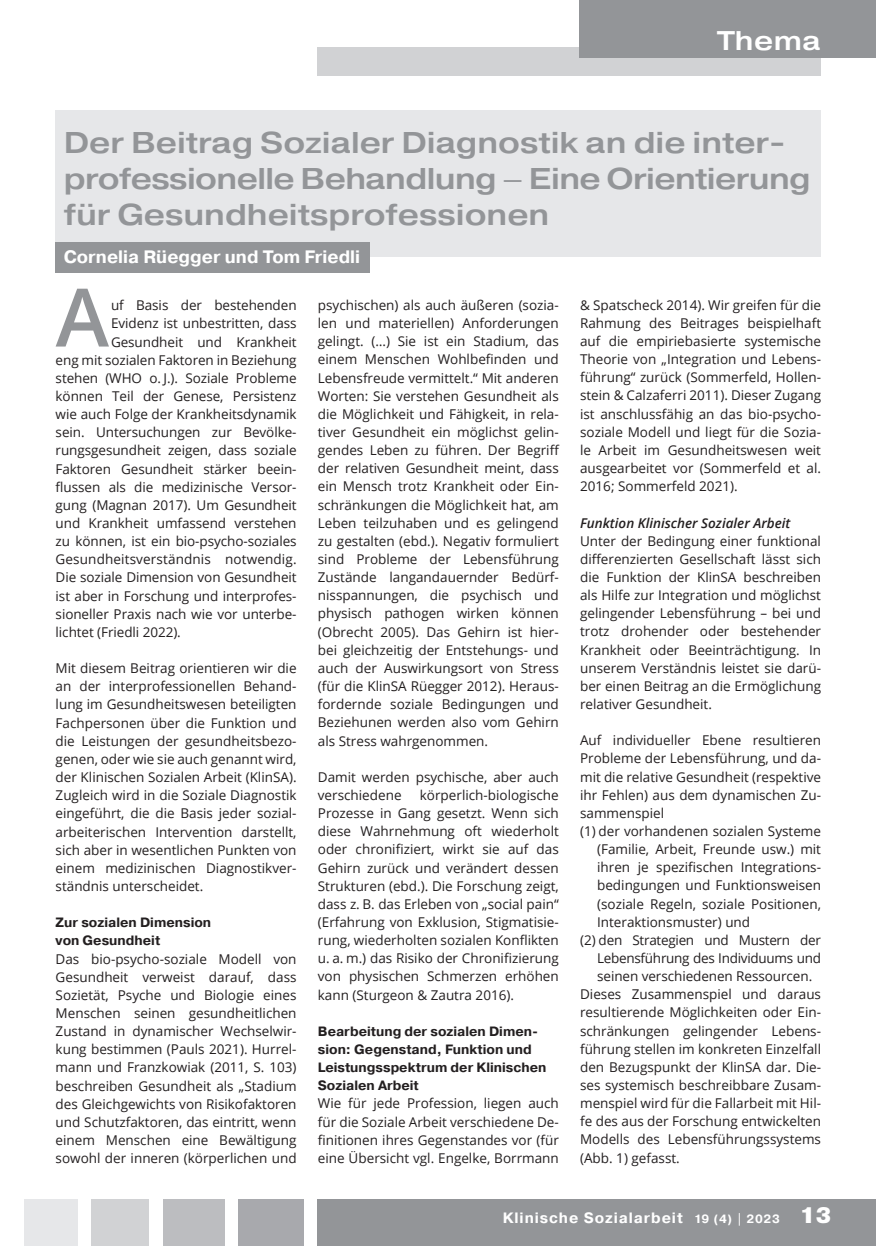
<style>
.page{position:relative;width:876px;height:1246px;background:#fff}
.page>*{position:absolute;margin:0;border:0;box-sizing:border-box;transform-origin:0 0}
.t1{font:600 80.7px "Open Sans";color:#939598}
.t2{font:500 30px/36px "Pragmatica Ext";color:#939598}
.t3{font:500 27px "Pragmatica Ext";letter-spacing:.02em;color:#fff}
.t4{font:700 18px "Pragmatica";color:#fff}
.t5{font:700 15px "Pragmatica";letter-spacing:.06em;color:#fff}
.t6{font:13.5px/18.1px "Open Sans";color:#231f20;text-align:justify}
.t7{font:700 13.5px/18.1px "Pragmatica";color:#231f20}
.t8{font:13.5px "Open Sans";letter-spacing:-.02em;color:#231f20}
.t9{font:italic 600 13.5px "Open Sans";color:#231f20}
.s1{font-size:12px}
.s2{font-weight:900;font-size:22.5px}
</style>
<div class="page">
<div style="left:317px;top:47px;width:504px;height:29px;background:#d1d2d4"></div>
<div style="left:580px;top:0;width:296px;height:58px;background:#939598"></div>
<div style="left:317px;top:1200px;width:559px;height:46px;background:#939598"></div>
<div style="left:238px;top:1200px;width:66px;height:46px;background:#a8a9ad"></div>
<div style="left:163px;top:1200px;width:62px;height:46px;background:#bcbdc0"></div>
<div style="left:91px;top:1200px;width:58px;height:46px;background:#d1d2d4"></div>
<div style="left:25px;top:1200px;width:53px;height:46px;background:#e6e7e9"></div>
<div style="left:55px;top:111px;width:766px;height:146px;background:#e6e7e9"></div>
<div style="left:55px;top:243px;width:315px;height:30px;background:#939598"></div>
<h3 class="t3" style="left:717px;top:24px;width:105px">Thema</h3>
<h2 class="t2" style="left:64px;top:125px;width:748px">Der Beitrag Sozialer Diagnostik an die inter&shy;professionelle Behandlung – Eine Orientierung für Gesundheitsprofessionen</h2>
<h3 class="t4" style="left:64px;top:245px;width:298px">Cornelia Rüegger und Tom Friedli</h3>
<h1 class="t1" style="left:56px;top:262px;width:55px">A</h1>
<p class="t6" style="left:111px;top:296px;width:187px">uf Basis der bestehenden</p>
<p class="t6" style="left:111px;top:314px;width:187px">Evidenz ist unbestritten, dass</p>
<p class="t6" style="left:111px;top:332px;width:187px">Gesundheit und Krankheit</p>
<p class="t6" style="left:56px;top:350px;width:242px">eng mit sozialen Faktoren in Beziehung</p>
<p class="t6" style="left:56px;top:368px;width:242px">stehen (WHO o. J.). Soziale Probleme</p>
<p class="t6" style="left:56px;top:387px;width:242px">können Teil der Genese, Persistenz</p>
<p class="t6" style="left:56px;top:405px;width:242px">wie auch Folge der Krankheitsdynamik</p>
<p class="t6" style="left:56px;top:423px;width:242px">sein. Untersuchungen zur Bevölke-</p>
<p class="t6" style="left:56px;top:441px;width:242px">rungsgesundheit zeigen, dass soziale</p>
<p class="t6" style="left:56px;top:459px;width:242px">Faktoren Gesundheit stärker beein-</p>
<p class="t6" style="left:56px;top:477px;width:242px">flussen als die medizinische Versor-</p>
<p class="t6" style="left:56px;top:495px;width:242px">gung (Magnan 2017). Um Gesundheit</p>
<p class="t6" style="left:56px;top:514px;width:242px">und Krankheit umfassend verstehen</p>
<p class="t6" style="left:56px;top:532px;width:243px">zu können, ist ein bio-psycho-soziales</p>
<p class="t6" style="left:56px;top:550px;width:242px">Gesundheitsverständnis notwendig.</p>
<p class="t6" style="left:56px;top:568px;width:242px">Die soziale Dimension von Gesundheit</p>
<p class="t6" style="left:56px;top:586px;width:242px">ist aber in Forschung und interprofes-</p>
<p class="t6" style="left:56px;top:604px;width:242px">sioneller Praxis nach wie vor unterbe-</p>
<p class="t6" style="left:56px;top:622px;width:127px">lichtet (Friedli 2022).</p>
<p class="t6" style="left:56px;top:659px;width:242px">Mit diesem Beitrag orientieren wir die an der interprofessionellen Behand&shy;lung im Gesundheitswesen beteiligten Fachpersonen über die Funktion und die Leistungen der gesundheitsbezo&shy;genen, oder wie sie auch genannt wird, der Klinischen Sozialen Arbeit (KlinSA).<br>Zugleich wird in die Soziale Diagnostik eingeführt, die die Basis jeder sozial&shy;arbeiterischen Intervention darstellt, sich aber in wesentlichen Punkten von einem medizinischen Diagnostikver&shy;ständnis unterscheidet.</p>
<p class="t7" style="left:56px;top:914px;width:157px">Zur sozialen Dimension von Gesundheit</p>
<p class="t6" style="left:56px;top:949px;width:242px">Das bio-psycho-soziale Modell von Gesundheit verweist darauf, dass Sozietät, Psyche und Biologie eines Menschen seinen gesundheitlichen Zustand in dynamischer Wechselwir&shy;kung bestimmen (Pauls 2021). Hurrel&shy;mann und Franzkowiak (2011, S. 103) beschreiben Gesundheit als „Stadium des Gleichgewichts von Risikofaktoren und Schutzfaktoren, das eintritt, wenn einem Menschen eine Bewältigung sowohl der inneren (körperlichen und</p>
<p class="t6" style="left:318px;top:296px;width:243px">psychischen) als auch äußeren (sozia&shy;len und materiellen) Anforderungen gelingt. (…) Sie ist ein Stadium, das einem Menschen Wohlbefinden und Lebensfreude vermittelt.“ Mit anderen Worten: Sie verstehen Gesundheit als die Möglichkeit und Fähigkeit, in rela&shy;tiver Gesundheit ein möglichst gelin&shy;gendes Leben zu führen. Der Begriff der relativen Gesundheit meint, dass ein Mensch trotz Krankheit oder Ein&shy;schränkungen die Möglichkeit hat, am Leben teilzuhaben und es gelingend zu gestalten (ebd.). Negativ formuliert sind Probleme der Lebensführung Zustände langandauernder Bedürf&shy;nisspannungen, die psychisch und physisch pathogen wirken können (Obrecht 2005). Das Gehirn ist hier&shy;bei gleichzeitig der Entstehungs- und auch der Auswirkungsort von Stress (für die KlinSA Rüegger 2012). Heraus&shy;fordernde soziale Bedingungen und Beziehunen werden also vom Gehirn als Stress wahrgenommen.</p>
<p class="t6" style="left:318px;top:767px;width:242px">Damit werden psychische, aber auch verschiedene</p>
<p class="t6" style="left:318px;top:786px;width:242px;text-indent:102px">körperlich-biologische Prozesse in Gang gesetzt. Wenn sich diese Wahrnehmung oft wiederholt oder chronifiziert, wirkt sie auf das Gehirn zurück und verändert dessen Strukturen (ebd.). Die Forschung zeigt, dass z. B. das Erleben von „social pain“ (Erfahrung von Exklusion, Stigmatisie&shy;rung, wiederholten sozialen Konflikten u. a. m.) das Risiko der Chronifizierung von physischen Schmerzen erhöhen kann (Sturgeon &amp; Zautra 2016).</p>
<p class="t7" style="left:318px;top:1022px;width:230px">Bearbeitung der sozialen Dimen&shy;sion: Gegenstand, Funktion und<br>Leistungsspektrum der Klinischen<br>Sozialen Arbeit</p>
<p class="t6" style="left:318px;top:1094px;width:242px">Wie für jede Profession, liegen auch für die Soziale Arbeit verschiedene De&shy;finitionen ihres Gegenstandes vor (für eine Übersicht vgl. Engelke, Borrmann</p>
<p class="t6" style="left:580px;top:295px;width:242px">&amp; Spatscheck 2014). Wir greifen für die Rahmung des Beitrages beispielhaft auf die empiriebasierte systemische Theorie von „Integration und Lebens&shy;führung“ zurück (Sommerfeld, Hollen&shy;stein &amp; Calzaferri 2011). Dieser Zugang ist anschlussfähig an das bio-psycho&shy;soziale Modell und liegt für die Sozia&shy;le Arbeit im Gesundheitswesen weit ausgearbeitet vor (Sommerfeld et al.<br>2016; Sommerfeld 2021).</p>
<p class="t9" style="left:580px;top:513px;width:212px">Funktion Klinischer Sozialer Arbeit</p>
<p class="t6" style="left:580px;top:531px;width:242px">Unter der Bedingung einer funktional differenzierten Gesellschaft lässt sich die Funktion der KlinSA beschreiben als Hilfe zur Integration und möglichst gelingender Lebensführung – bei und trotz drohender oder bestehender Krankheit oder Beeinträchtigung. In unserem Verständnis leistet sie darü&shy;ber einen Beitrag an die Ermöglichung relativer Gesundheit.</p>
<p class="t6" style="left:580px;top:731px;width:242px">Auf individueller Ebene resultieren</p>
<p class="t6" style="left:580px;top:749px;width:242px">Probleme der Lebensführung, und da-</p>
<p class="t6" style="left:580px;top:767px;width:242px">mit die relative Gesundheit (respektive</p>
<p class="t6" style="left:580px;top:785px;width:242px">ihr Fehlen) aus dem dynamischen Zu-</p>
<p class="t6" style="left:580px;top:803px;width:86px">sammenspiel</p>
<p class="t6" style="left:580px;top:822px;width:242px">(1) der vorhandenen sozialen Systeme</p>
<p class="t6" style="left:597px;top:840px;width:225px">(Familie, Arbeit, Freunde usw.) mit</p>
<p class="t6" style="left:597px;top:858px;width:225px">ihren je spezifischen Integrations-</p>
<p class="t6" style="left:597px;top:876px;width:225px">bedingungen und Funktionsweisen</p>
<p class="t6" style="left:597px;top:894px;width:225px">(soziale Regeln, soziale Positionen,</p>
<p class="t6" style="left:597px;top:912px;width:155px">Interaktionsmuster) und</p>
<p class="t8" style="left:580px;top:931px;width:242px">(2) den Strategien und Mustern der</p>
<p class="t8" style="left:597px;top:949px;width:225px">Lebensführung des Individuums und</p>
<p class="t6" style="left:597px;top:967px;width:217px">seinen verschiedenen Ressourcen.</p>
<p class="t6" style="left:580px;top:985px;width:242px">Dieses Zusammenspiel und daraus</p>
<p class="t6" style="left:580px;top:1003px;width:242px">resultierende Möglichkeiten oder Ein-</p>
<p class="t6" style="left:580px;top:1021px;width:242px">schränkungen gelingender Lebens-</p>
<p class="t6" style="left:580px;top:1039px;width:242px">führung stellen im konkreten Einzelfall</p>
<p class="t6" style="left:580px;top:1057px;width:242px">den Bezugspunkt der KlinSA dar. Die-</p>
<p class="t6" style="left:580px;top:1076px;width:242px">ses systemisch beschreibbare Zusam-</p>
<p class="t6" style="left:580px;top:1094px;width:242px">menspiel wird für die Fallarbeit mit Hil-</p>
<p class="t6" style="left:580px;top:1112px;width:242px">fe des aus der Forschung entwickelten</p>
<p class="t6" style="left:580px;top:1130px;width:242px">Modells des Lebensführungssystems</p>
<p class="t6" style="left:580px;top:1148px;width:101px">(Abb. 1) gefasst.</p>
<p class="t5" style="left:503px;top:1208px;width:331px">Klinische Sozialarbeit <span class="s1">19 (4) | 2023</span> <span class="s2">13</span></p>
</div>
